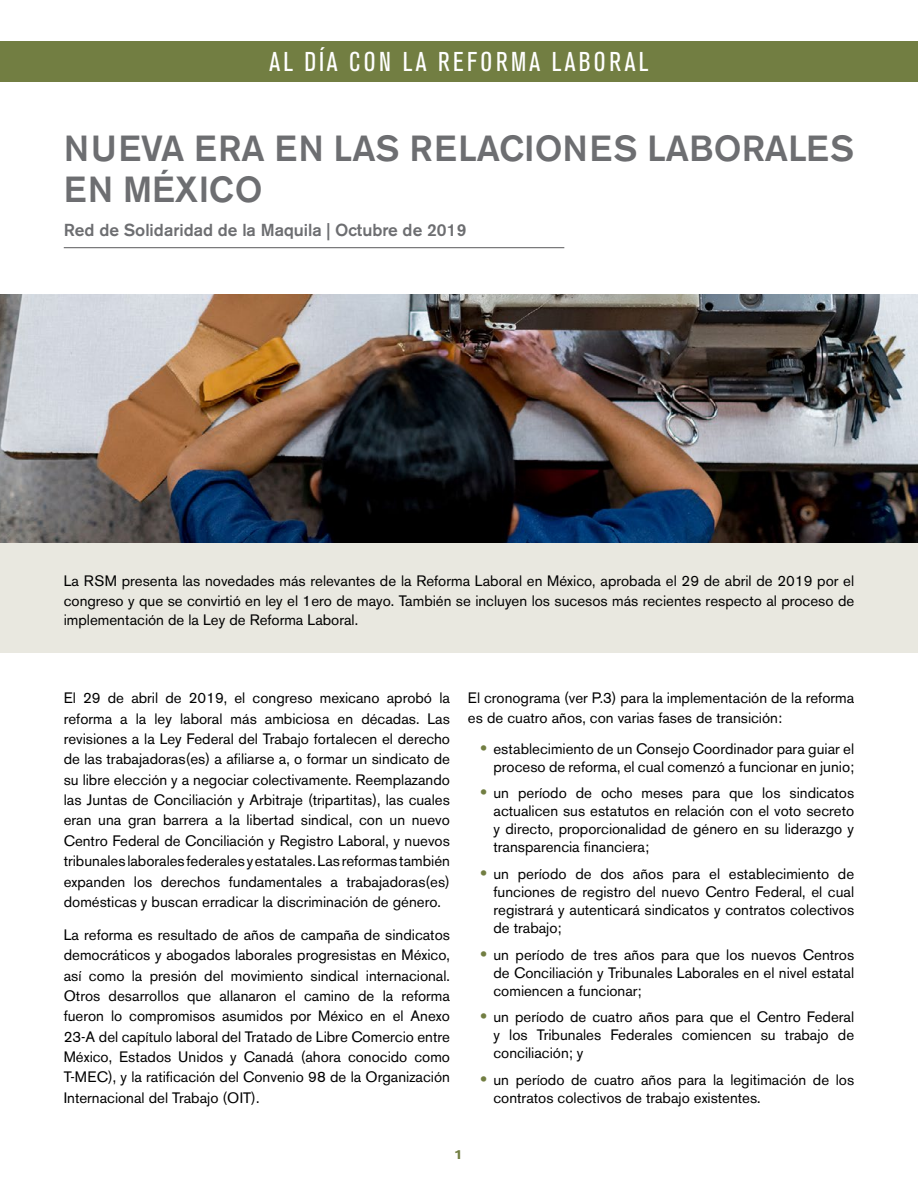
<style>
.page{position:relative;width:918px;height:1188px;background:#fff}
.page>*{position:absolute;margin:0;border:0;box-sizing:border-box;transform-origin:0 0}
.t1{font:500 36px/40.5px "Akzidenz Grotesk BE";color:#6d6e71}
.t2{font:condensed 27px "Akzidenz Grotesk BE";letter-spacing:.12em;color:#fff}
.t3{font:500 17.25px "Akzidenz Grotesk BE";color:#6d6e71}
.t4{font:15px/20.4px "Akzidenz Grotesk BE";color:#000;text-align:justify}
.t5{font:500 expanded 13.5px "Akzidenz Grotesk BE";color:#727e42}
.s1{font-weight:800;font-size:17.25px;color:#727e42}
</style>
<div class="page">
<div style="left:0;top:496px;width:918px;height:157px;background:#e9e8e0"></div>
<hr style="left:64px;top:247px;width:500px;height:1px;background:#58595b">
<img style="left:0;top:295px;width:918px;height:248px">
<div style="left:0;top:41px;width:918px;height:41px;background:#727e42"></div>
<h2 class="t2" style="left:270px;top:46px;width:380px">AL DÍA CON LA REFORMA LABORAL</h2>
<h1 class="t1" style="left:64px;top:128px;width:792px">NUEVA ERA EN LAS RELACIONES LABORALES<br>EN MÉXICO</h1>
<p class="t3" style="left:64px;top:219px;width:404px">Red de Solidaridad de la Maquila | Octubre de 2019</p>
<p class="t4" style="left:64px;top:571px;width:792px;line-height:19.5px">La RSM presenta las novedades más relevantes de la Reforma Laboral en México, aprobada el 29 de abril de 2019 por el congreso y que se convirtió en ley el 1ero de mayo. También se incluyen los sucesos más recientes respecto al proceso de implementación de la Ley de Reforma Laboral.</p>
<p class="t4" style="left:64px;top:688px;width:388px">El 29 de abril de 2019, el congreso mexicano aprobó la reforma a la ley laboral más ambiciosa en décadas. Las revisiones a la Ley Federal del Trabajo fortalecen el derecho de las trabajadoras(es) a afiliarse a, o formar un sindicato de su libre elección y a negociar colectivamente. Reemplazando las Juntas de Conciliación y Arbitraje (tripartitas), las cuales eran una gran barrera a la libertad sindical, con un nuevo Centro Federal de Conciliación y Registro Laboral, y nuevos tribunales laborales federales y estatales. Las reformas también expanden los derechos fundamentales a trabajadoras(es) domésticas y buscan erradicar la discriminación de género.</p>
<p class="t4" style="left:64px;top:925px;width:388px">La reforma es resultado de años de campaña de sindicatos democráticos y abogados laborales progresistas en México, así como la presión del movimiento sindical internacional.<br>Otros desarrollos que allanaron el camino de la reforma fueron lo compromisos asumidos por México en el Anexo 23-A del capítulo laboral del Tratado de Libre Comercio entre México, Estados Unidos y Canadá (ahora conocido como T-MEC), y la ratificación del Convenio 98 de la Organización Internacional del Trabajo (OIT).</p>
<p class="t4" style="left:468px;top:688px;width:388px;line-height:19.5px">El cronograma (ver P.3) para la implementación de la reforma es de cuatro años, con varias fases de transición:</p>
<p class="t4" style="left:481px;top:739px;width:375px;line-height:18px;text-align:right"><span class="s1">•</span> establecimiento de un Consejo Coordinador para guiar el proceso de reforma, el cual comenzó a funcionar en junio;</p>
<p class="t4" style="left:494px;top:784px;width:362px;line-height:18px;text-indent:-13px"><span class="s1">•</span> un período de ocho meses para que los sindicatos actualicen sus estatutos en relación con el voto secreto y directo, proporcionalidad de género en su liderazgo y transparencia financiera;</p>
<p class="t4" style="left:494px;top:865px;width:362px;line-height:18px;text-indent:-13px"><span class="s1">•</span> un período de dos años para el establecimiento de funciones de registro del nuevo Centro Federal, el cual registrará y autenticará sindicatos y contratos colectivos de trabajo;</p>
<p class="t4" style="left:494px;top:945px;width:362px;line-height:18px;text-indent:-13px"><span class="s1">•</span> un período de tres años para que los nuevos Centros de Conciliación y Tribunales Laborales en el nivel estatal comiencen a funcionar;</p>
<p class="t4" style="left:494px;top:1008px;width:362px;line-height:18px;text-indent:-13px"><span class="s1">•</span> un período de cuatro años para que el Centro Federal y los Tribunales Federales comiencen su trabajo de conciliación; y</p>
<p class="t4" style="left:494px;top:1071px;width:362px;line-height:18px;text-indent:-13px"><span class="s1">•</span> un período de cuatro años para la legitimación de los contratos colectivos de trabajo existentes.</p>
<p class="t5" style="left:454px;top:1147px;width:12px">1</p>
</div>
